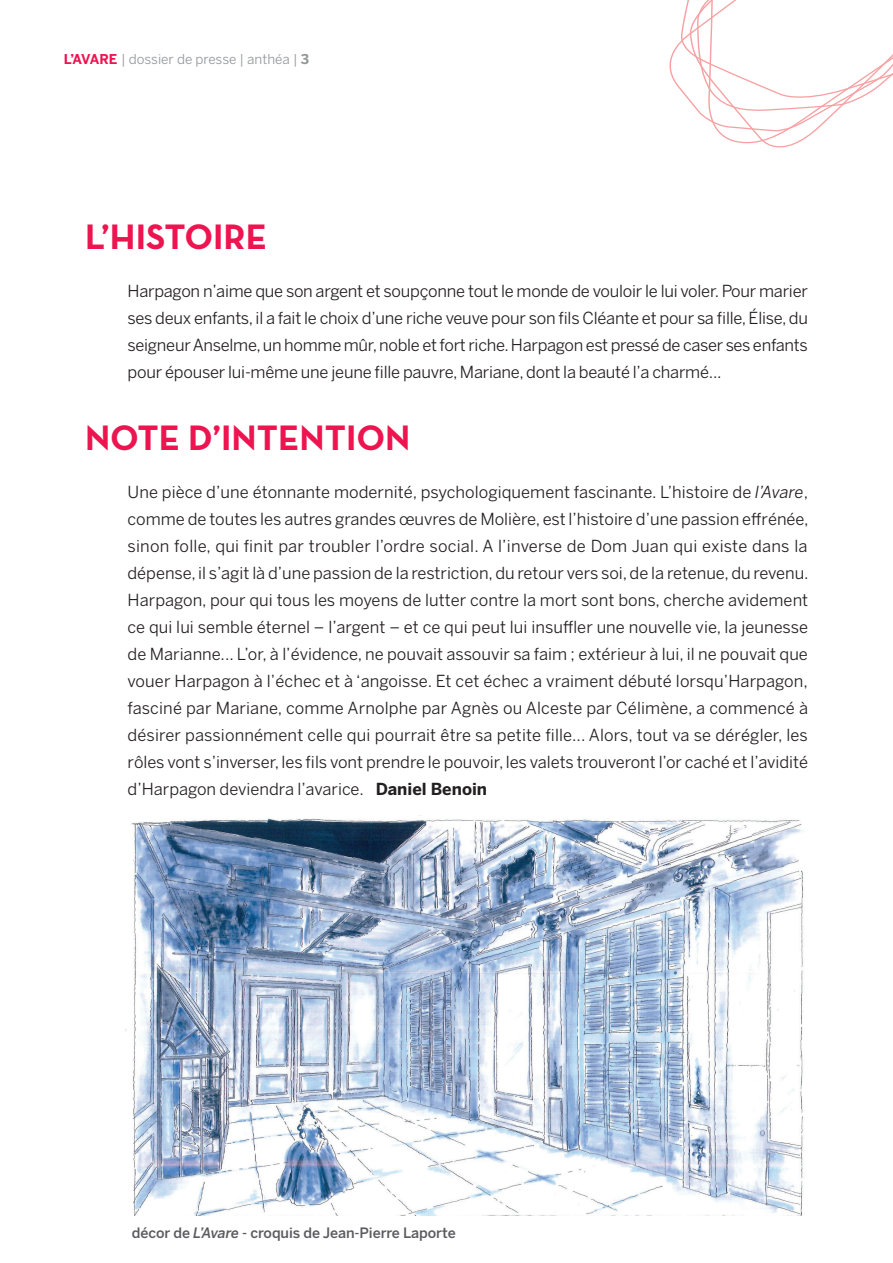
<style>
.page{position:relative;width:893px;height:1263px;background:#fff}
.page>*{position:absolute;margin:0;border:0;box-sizing:border-box;transform-origin:0 0}
.t1{font:700 36px "Neutra Text";color:#ed1450}
.t2{font:16.5px/27px "Benton Sans";letter-spacing:-.015em;color:#231f20;text-align:justify}
.t3{font:500 14.25px "Benton Sans";letter-spacing:-.005em;color:#5c5c5f}
.t4{font:13.5px "Benton Sans";color:#95979a}
.s1{font-weight:700;color:#ed1450}
.s2{font-weight:700}
.s3{font-style:italic}
</style>
<div class="page">
<svg style="left:669px;top:0;width:224px;height:148px"></svg>
<img style="left:125px;top:815px;width:678px;height:400px">
<p class="t4" style="left:64px;top:51px;width:247px"><span class="s1">L’AVARE</span> | dossier de presse | anthéa | <span class="s2">3</span></p>
<h1 class="t1" style="left:85px;top:214px;width:184px">L’HISTOIRE</h1>
<p class="t2" style="left:128px;top:277px;width:682px">Harpagon n’aime que son argent et soupçonne tout le monde de vouloir le lui voler. Pour marier ses deux enfants, il a fait le choix d’une riche veuve pour son fils Cléante et pour sa fille, Élise, du seigneur Anselme, un homme mûr, noble et fort riche. Harpagon est pressé de caser ses enfants pour épouser lui-même une jeune fille pauvre, Mariane, dont la beauté l’a charmé...</p>
<h1 class="t1" style="left:85px;top:415px;width:327px">NOTE D’INTENTION</h1>
<p class="t2" style="left:128px;top:478px;width:683px">Une pièce d’une étonnante modernité, psychologiquement fascinante. L’histoire de <span class="s3">l’Avare</span>, comme de toutes les autres grandes œuvres de Molière, est l’histoire d’une passion effrénée, sinon folle, qui finit par troubler l’ordre social. A l’inverse de Dom Juan qui existe dans la dépense, il s’agit là d’une passion de la restriction, du retour vers soi, de la retenue, du revenu.<br>Harpagon, pour qui tous les moyens de lutter contre la mort sont bons, cherche avidement ce qui lui semble éternel – l’argent – et ce qui peut lui insuffler une nouvelle vie, la jeunesse de Marianne... L’or, à l’évidence, ne pouvait assouvir sa faim ; extérieur à lui, il ne pouvait que vouer Harpagon à l’échec et à ‘angoisse. Et cet échec a vraiment débuté lorsqu’Harpagon, fasciné par Mariane, comme Arnolphe par Agnès ou Alceste par Célimène, a commencé à désirer passionnément celle qui pourrait être sa petite fille... Alors, tout va se dérégler, les rôles vont s’inverser, les fils vont prendre le pouvoir, les valets trouveront l’or caché et l’avidité d’Harpagon deviendra l’avarice. <span class="s2">Daniel Benoin</span></p>
<p class="t3" style="left:132px;top:1224px;width:325px">décor de <span class="s3">L’Avare</span> - croquis de Jean-Pierre Laporte</p>
</div>
